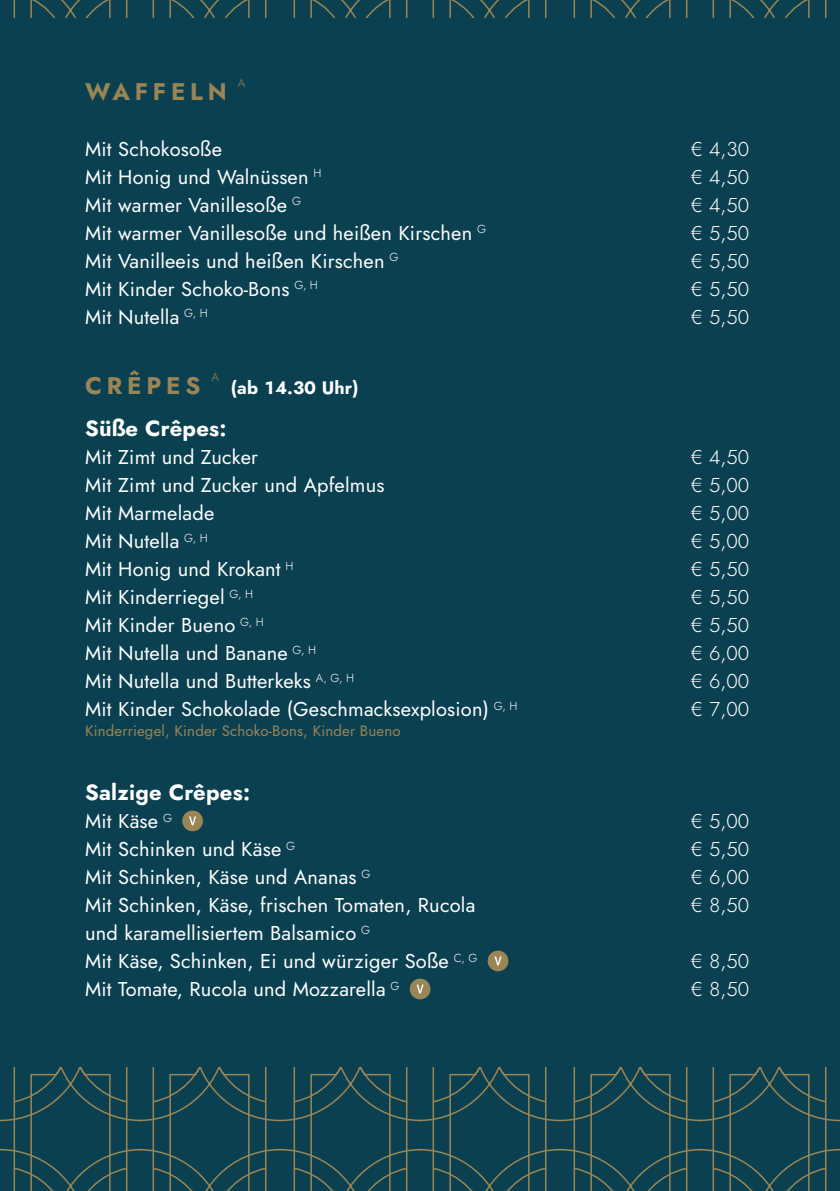
<style>
.page{position:relative;width:840px;height:1191px;background:#fff}
.page>*{position:absolute;margin:0;border:0;box-sizing:border-box;transform-origin:0 0}
.t1{font:700 24px "Jost";letter-spacing:.2em;color:#9a8555}
.t2{font:700 22px "Jost";letter-spacing:.01em;color:#fff}
.t3{font:20px "Jost";letter-spacing:.01em;color:#fff}
.t4{font:300 20px "Jost";color:#fff}
.t5{font:700 18px "Jost";letter-spacing:.01em;color:#fff}
.t6{font:15px "Jost";letter-spacing:.01em;color:#9a8555}
.t7{font:300 11.6px "Jost";color:#9a8555}
</style>
<div class="page">
<div style="left:0;top:0;width:839px;height:1191px;background:#0b4050"></div>
<svg style="left:0;top:1067px;width:839px;height:124px"></svg>
<svg style="left:13px;top:0;width:814px;height:17px"></svg>
<div style="left:182px;top:810px;width:21px;height:21px;background:#9a8555;border-radius:50%"></div>
<svg style="left:189px;top:816px;width:7px;height:9px"></svg>
<div style="left:487px;top:950px;width:21px;height:21px;background:#9a8555;border-radius:50%"></div>
<svg style="left:494px;top:956px;width:7px;height:9px"></svg>
<div style="left:409px;top:978px;width:21px;height:21px;background:#9a8555;border-radius:50%"></div>
<svg style="left:416px;top:984px;width:7px;height:9px"></svg>
<p class="t1" style="left:85px;top:75px;width:143px">WAFFELN</p>
<p class="t7" style="left:238px;top:75px;width:9px">A</p>
<p class="t3" style="left:85px;top:135px;width:138px">Mit Schokosoße</p>
<p class="t4" style="left:690px;top:135px;width:60px">€ 4,30</p>
<p class="t3" style="left:85px;top:163px;width:238px">Mit Honig und Walnüssen <sup>H</sup></p>
<p class="t4" style="left:690px;top:163px;width:60px">€ 4,50</p>
<p class="t3" style="left:85px;top:191px;width:217px">Mit warmer Vanillesoße <sup>G</sup></p>
<p class="t4" style="left:690px;top:191px;width:60px">€ 4,50</p>
<p class="t3" style="left:85px;top:219px;width:402px">Mit warmer Vanillesoße und heißen Kirschen <sup>G</sup></p>
<p class="t4" style="left:690px;top:219px;width:60px">€ 5,50</p>
<p class="t3" style="left:85px;top:247px;width:314px">Mit Vanilleeis und heißen Kirschen <sup>G</sup></p>
<p class="t4" style="left:690px;top:247px;width:60px">€ 5,50</p>
<p class="t3" style="left:85px;top:275px;width:234px">Mit Kinder Schoko-Bons <sup>G,</sup> <sup>H</sup></p>
<p class="t4" style="left:690px;top:275px;width:60px">€ 5,50</p>
<p class="t3" style="left:85px;top:303px;width:124px">Mit Nutella <sup>G,</sup> <sup>H</sup></p>
<p class="t4" style="left:690px;top:303px;width:60px">€ 5,50</p>
<p class="t1" style="left:85px;top:369px;width:117px">CRÊPES</p>
<p class="t7" style="left:211px;top:369px;width:9px">A</p>
<p class="t5" style="left:231px;top:375px;width:129px">(ab 14.30 Uhr)</p>
<p class="t2" style="left:85px;top:413px;width:143px">Süße Crêpes:</p>
<p class="t3" style="left:85px;top:443px;width:174px">Mit Zimt und Zucker</p>
<p class="t4" style="left:690px;top:443px;width:60px">€ 4,50</p>
<p class="t3" style="left:85px;top:471px;width:301px">Mit Zimt und Zucker und Apfelmus</p>
<p class="t4" style="left:690px;top:471px;width:60px">€ 5,00</p>
<p class="t3" style="left:85px;top:499px;width:131px">Mit Marmelade</p>
<p class="t4" style="left:690px;top:499px;width:60px">€ 5,00</p>
<p class="t3" style="left:85px;top:527px;width:124px">Mit Nutella <sup>G,</sup> <sup>H</sup></p>
<p class="t4" style="left:690px;top:527px;width:60px">€ 5,00</p>
<p class="t3" style="left:85px;top:555px;width:210px">Mit Honig und Krokant <sup>H</sup></p>
<p class="t4" style="left:690px;top:555px;width:60px">€ 5,50</p>
<p class="t3" style="left:85px;top:583px;width:169px">Mit Kinderriegel <sup>G,</sup> <sup>H</sup></p>
<p class="t4" style="left:690px;top:583px;width:60px">€ 5,50</p>
<p class="t3" style="left:85px;top:611px;width:180px">Mit Kinder Bueno <sup>G,</sup> <sup>H</sup></p>
<p class="t4" style="left:690px;top:611px;width:60px">€ 5,50</p>
<p class="t3" style="left:85px;top:639px;width:232px">Mit Nutella und Banane <sup>G,</sup> <sup>H</sup></p>
<p class="t4" style="left:690px;top:639px;width:60px">€ 6,00</p>
<p class="t3" style="left:85px;top:667px;width:270px">Mit Nutella und Butterkeks <sup>A,</sup> <sup>G,</sup> <sup>H</sup></p>
<p class="t4" style="left:690px;top:667px;width:60px">€ 6,00</p>
<p class="t3" style="left:85px;top:695px;width:433px">Mit Kinder Schokolade (Geschmacksexplosion) <sup>G,</sup> <sup>H</sup></p>
<p class="t4" style="left:690px;top:695px;width:60px">€ 7,00</p>
<p class="t6" style="left:85px;top:721px;width:317px">Kinderriegel, Kinder Schoko-Bons, Kinder Bueno</p>
<p class="t2" style="left:85px;top:777px;width:166px">Salzige Crêpes:</p>
<p class="t3" style="left:85px;top:807px;width:88px">Mit Käse <sup>G</sup></p>
<p class="t4" style="left:690px;top:807px;width:60px">€ 5,00</p>
<p class="t3" style="left:85px;top:835px;width:211px">Mit Schinken und Käse <sup>G</sup></p>
<p class="t4" style="left:690px;top:835px;width:60px">€ 5,50</p>
<p class="t3" style="left:85px;top:863px;width:287px">Mit Schinken, Käse und Ananas <sup>G</sup></p>
<p class="t4" style="left:690px;top:863px;width:60px">€ 6,00</p>
<p class="t3" style="left:85px;top:891px;width:391px">Mit Schinken, Käse, frischen Tomaten, Rucola</p>
<p class="t4" style="left:690px;top:891px;width:60px">€ 8,50</p>
<p class="t3" style="left:85px;top:919px;width:286px">und karamellisiertem Balsamico <sup>G</sup></p>
<p class="t3" style="left:85px;top:947px;width:393px">Mit Käse, Schinken, Ei und würziger Soße <sup>C,</sup> <sup>G</sup></p>
<p class="t4" style="left:690px;top:947px;width:60px">€ 8,50</p>
<p class="t3" style="left:85px;top:975px;width:316px">Mit Tomate, Rucola und Mozzarella <sup>G</sup></p>
<p class="t4" style="left:690px;top:975px;width:60px">€ 8,50</p>
</div>
